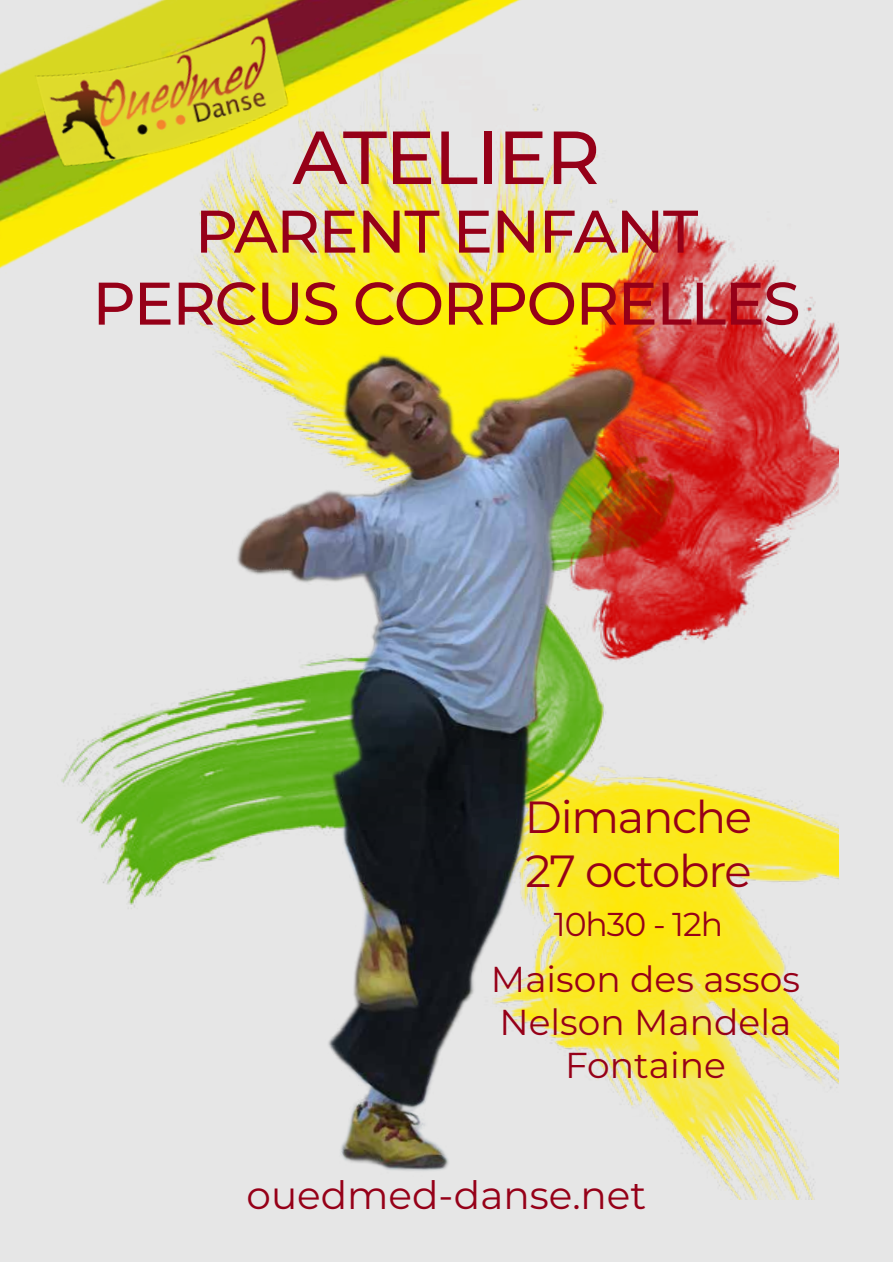
<style>
.page{position:relative;width:893px;height:1263px;background:#fff}
.page>*{position:absolute;margin:0;border:0;box-sizing:border-box;transform-origin:0 0}
.t1{font:100 75px "Montserrat";letter-spacing:-.025em;color:#960018}
.t2{font:100 60px/72px "Montserrat";letter-spacing:-.025em;color:#960018;text-align:center}
.t3{font:45px/54px "Montserrat";letter-spacing:-.03em;color:#960018}
.t4{font:39px "Montserrat";color:#960018}
.t5{font:36px/43.2px "Montserrat";color:#960018;text-align:center}
.t6{font:33px "Montserrat";letter-spacing:-.03em;color:#960018}
</style>
<div class="page">
<div style="left:0;top:0;width:893px;height:1261px;background:#e6e6e6"></div>
<img style="left:720px;top:240px;width:119px;height:960px">
<img style="left:61px;top:294px;width:683px;height:906px">
<img style="left:0;top:0;width:720px;height:305px">
<img style="left:34px;top:14px;width:265px;height:169px">
<h1 class="t1" style="left:293px;top:107px;width:309px">ATELIER</h1>
<h2 class="t2" style="left:92px;top:194px;width:710px">PARENT ENFANT<br>PERCUS CORPORELLES</h2>
<p class="t3" style="left:525px;top:788px;width:229px">Dimanche<br>27 octobre</p>
<p class="t6" style="left:554px;top:902px;width:171px">10h30 - 12h</p>
<p class="t5" style="left:491px;top:957px;width:310px">Maison des assos<br>Nelson Mandela<br>Fontaine</p>
<p class="t4" style="left:247px;top:1169px;width:401px">ouedmed-danse.net</p>
</div>
